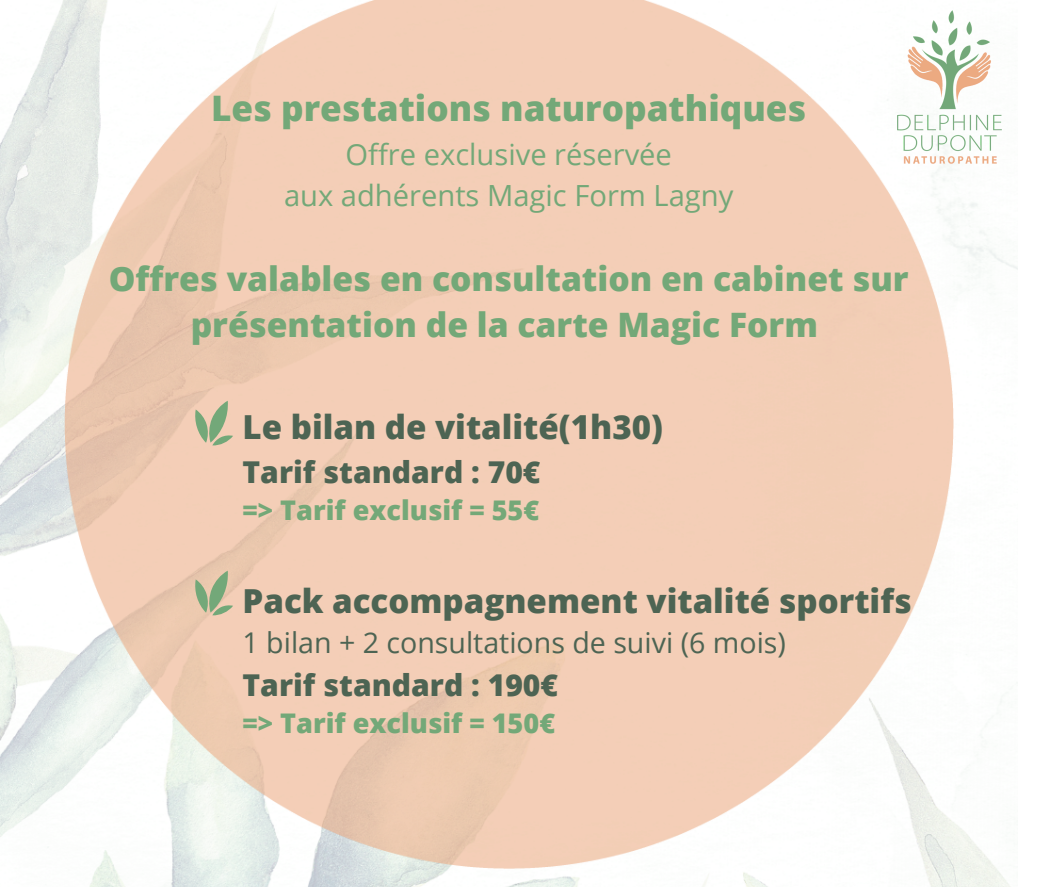
<style>
.page{position:relative;width:1058px;height:887px;background:#fff}
.page>*{position:absolute;margin:0;border:0;box-sizing:border-box;transform-origin:0 0}
.t1{font:800 35.1px "Open Sans";color:#73a878}
.t2{font:800 33.6px/46.2px "Open Sans";color:#73a878;text-align:center}
.t3{font:800 33px "Open Sans";color:#4d6453}
.t4{font:800 30px "Open Sans";color:#4d6453}
.t5{font:29.1px/40.5px "Open Sans";color:#73a878;text-align:center}
.t6{font:28.5px "Open Sans";color:#4d6453}
.t7{font:800 27px "Open Sans";color:#73a878}
.t8{font:800 27px "Open Sans";color:#74a878}
</style>
<div class="page">
<img style="left:0;top:0;width:1017px;height:886px">
<img style="left:831px;top:3px;width:186px;height:171px">
<svg style="left:194px;top:400px;width:39px;height:45px;background:#bdbd9c"></svg>
<svg style="left:194px;top:570px;width:39px;height:45px;background:#b9ba98"></svg>
<p class="t1" style="left:211px;top:84px;width:596px">Les prestations naturopathiques</p>
<p class="t5" style="left:284px;top:133px;width:451px">Offre exclusive réservée<br>aux adhérents Magic Form Lagny</p>
<p class="t2" style="left:109px;top:255px;width:801px">Offres valables en consultation en cabinet sur présentation de la carte Magic Form</p>
<p class="t3" style="left:242px;top:404px;width:422px">Le bilan de vitalité(1h30)</p>
<p class="t4" style="left:242px;top:451px;width:299px">Tarif standard : 70€</p>
<p class="t8" style="left:242px;top:491px;width:298px">=&gt; Tarif exclusif = 55€</p>
<p class="t3" style="left:242px;top:577px;width:670px">Pack accompagnement vitalité sportifs</p>
<p class="t6" style="left:242px;top:622px;width:545px">1 bilan + 2 consultations de suivi (6 mois)</p>
<p class="t4" style="left:242px;top:663px;width:317px">Tarif standard : 190€</p>
<p class="t7" style="left:242px;top:704px;width:314px">=&gt; Tarif exclusif = 150€</p>
</div>
